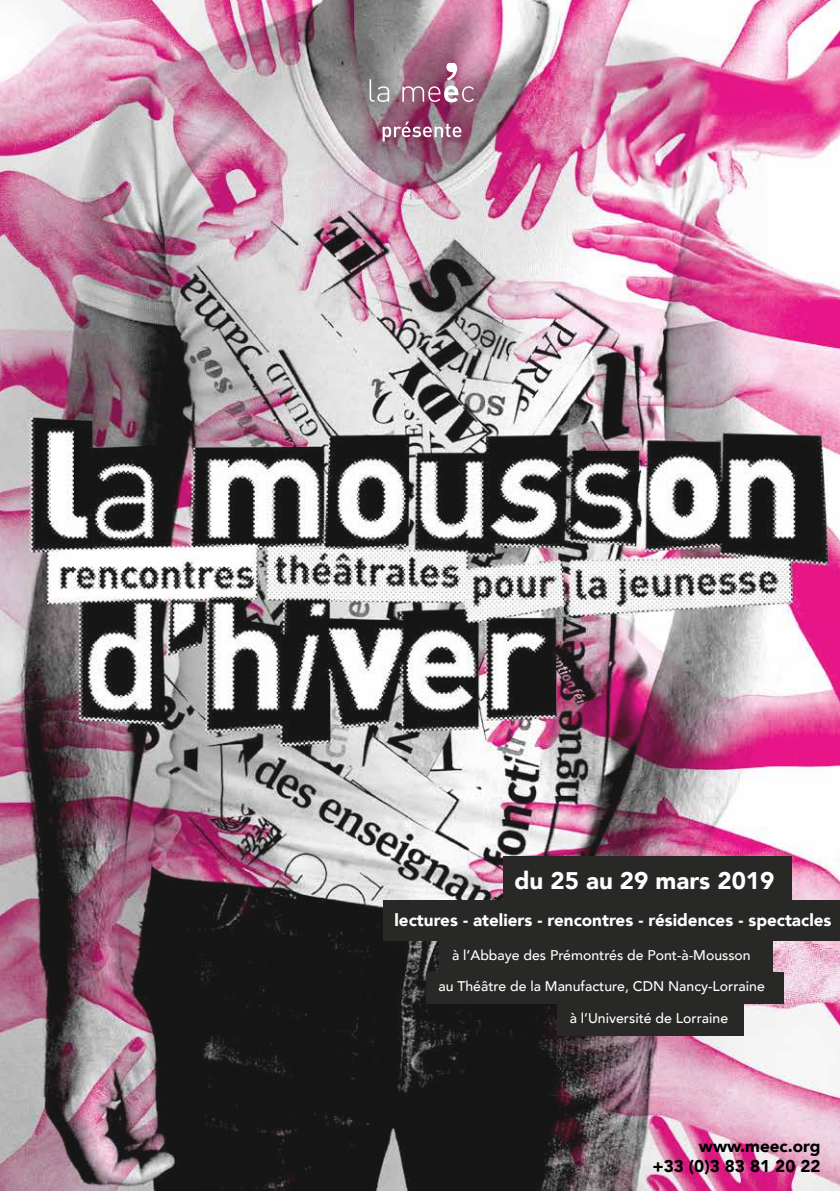
<style>
.page{position:relative;width:840px;height:1191px;background:#fff}
.page>*{position:absolute;margin:0;border:0;box-sizing:border-box;transform-origin:0 0}
.t1{font:900 24px "Avenir";color:#fff}
.t2{font:900 17px "Avenir";color:#fff}
.t3{font:900 17px/20.4px "Avenir";color:#000;text-align:right}
.t4{font:500 14px "Avenir";color:#fff}
</style>
<div class="page">
<img style="left:0;top:0;width:839px;height:1191px">
<svg style="left:382px;top:122px;width:79px;height:19px"></svg>
<svg style="left:369px;top:79px;width:20px;height:23px"></svg>
<svg style="left:402px;top:86px;width:71px;height:16px"></svg>
<svg style="left:446px;top:63px;width:11px;height:17px"></svg>
<div style="left:503px;top:856px;width:288px;height:46px;background:#282827"></div>
<div style="left:383px;top:900px;width:456px;height:40px;background:#282827"></div>
<div style="left:439px;top:940px;width:333px;height:32px;background:#282827"></div>
<div style="left:426px;top:971px;width:356px;height:32px;background:#282827"></div>
<div style="left:557px;top:1003px;width:186px;height:32px;background:#282827"></div>
<h1 class="t1" style="left:514px;top:859px;width:261px">du 25 au 29 mars 2019</h1>
<p class="t2" style="left:394px;top:905px;width:438px">lectures - ateliers - rencontres - résidences - spectacles</p>
<p class="t4" style="left:452px;top:943px;width:300px">à l’Abbaye des Prémontrés de Pont-à-Mousson</p>
<p class="t4" style="left:438px;top:974px;width:328px">au Théâtre de la Manufacture, CDN Nancy-Lorraine</p>
<p class="t4" style="left:569px;top:1006px;width:160px">à l’Université de Lorraine</p>
<p class="t3" style="left:652px;top:1135px;width:170px">www.meec.org<br>+33 (0)3 83 81 20 22</p>
</div>
